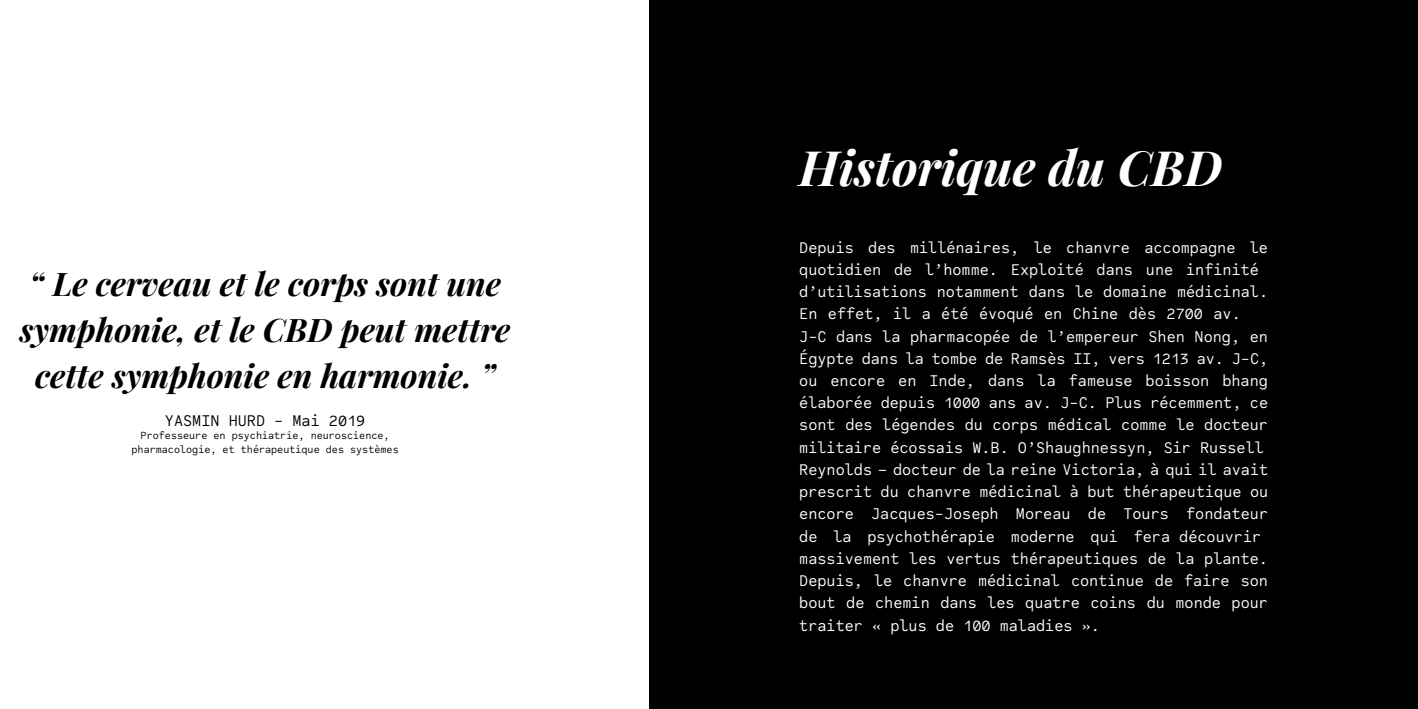
<style>
.page{position:relative;width:1418px;height:709px;background:#fff}
.page>*{position:absolute;margin:0;border:0;box-sizing:border-box;transform-origin:0 0}
.t1{font:italic 700 48.75px "Playfair Display";color:#fff}
.t2{font:italic 700 32.5px/46.1px "Playfair Display";color:#000;text-align:center}
.t3{font:16.25px/22.2px "Code Saver";color:#fff}
.t4{font:16.25px "Code Saver";color:#000}
.t5{font:10.88px/13px "Code Saver";color:#000;text-align:center}
</style>
<div class="page">
<div style="left:649px;top:0;width:768px;height:709px;background:#000"></div>
<h2 class="t2" style="left:20px;top:259px;width:492px">“ Le cerveau et le corps sont une symphonie, et le CBD peut mettre cette symphonie en harmonie. ”</h2>
<p class="t4" style="left:165px;top:411px;width:202px">YASMIN HURD - Mai 2019</p>
<p class="t5" style="left:131px;top:429px;width:269px">Professeure en psychiatrie, neuroscience, pharmacologie, et thérapeutique des systèmes</p>
<h1 class="t1" style="left:799px;top:134px;width:424px">Historique du CBD</h1>
<p class="t3" style="left:799px;top:236px;width:470px">Depuis des millénaires, le chanvre accompagne le quotidien de l’homme. Exploité dans une infinité d’utilisations notamment dans le domaine médicinal.<br>En effet, il a été évoqué en Chine dès 2700 av.<br>J-C dans la pharmacopée de l’empereur Shen Nong, en Égypte dans la tombe de Ramsès II, vers 1213 av. J-C, ou encore en Inde, dans la fameuse boisson bhang élaborée depuis 1000 ans av. J-C. Plus récemment, ce sont des légendes du corps médical comme le docteur militaire écossais W.B. O’Shaughnessyn, Sir Russell Reynolds – docteur de la reine Victoria, à qui il avait prescrit du chanvre médicinal à but thérapeutique ou encore Jacques-Joseph Moreau de Tours fondateur de la psychothérapie moderne qui fera découvrir massivement les vertus thérapeutiques de la plante.<br>Depuis, le chanvre médicinal continue de faire son bout de chemin dans les quatre coins du monde pour traiter « plus de 100 maladies ».</p>
</div>
